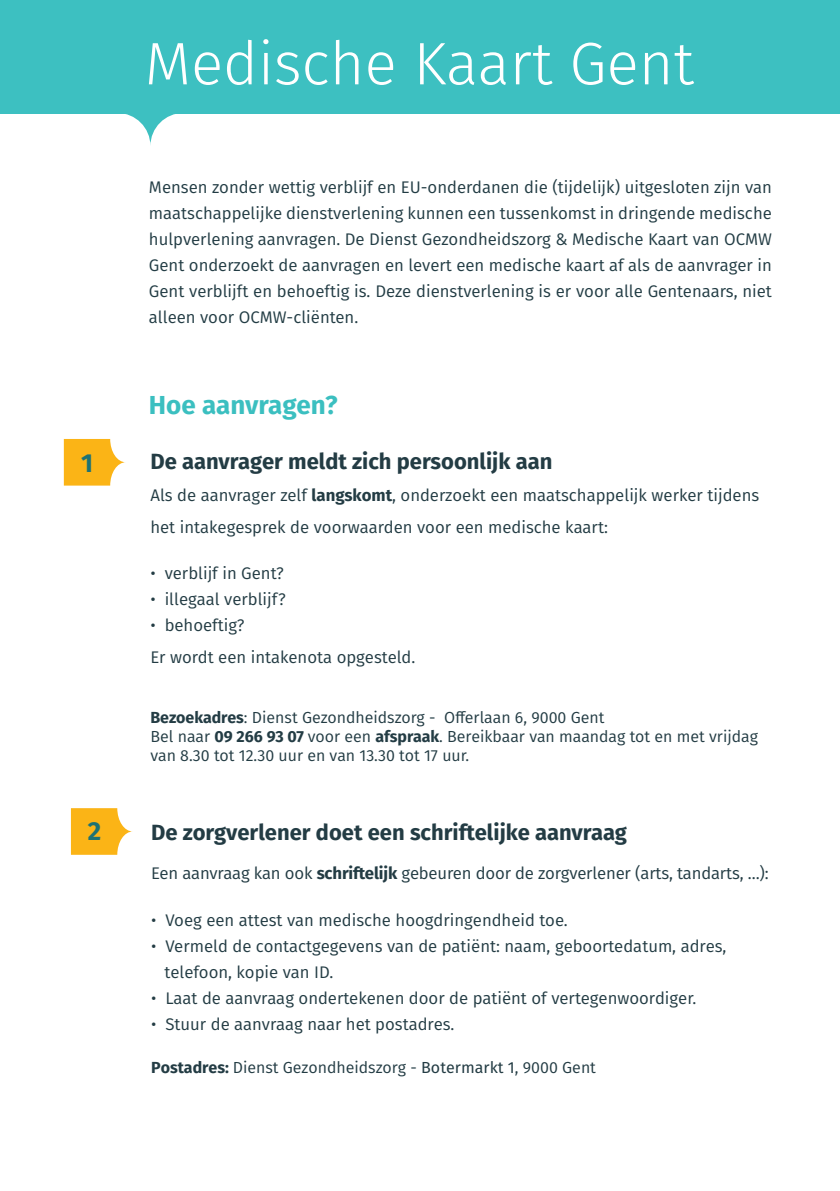
<style>
.page{position:relative;width:840px;height:1191px;background:#fff}
.page>*{position:absolute;margin:0;border:0;box-sizing:border-box;transform-origin:0 0}
.t1{font:300 60px "Fira Sans";color:#fff}
.t2{font:700 26px "Fira Sans";color:#3bbfc0}
.t3{font:700 26px "Fira Sans";color:#1d7274}
.t4{font:700 22px "Fira Sans";color:#233c44}
.t5{font:16.8px/32px "Fira Sans";color:#233c44}
.t6{font:16.8px/26px "Fira Sans";color:#223c44;text-align:justify}
.t7{font:16px/19.2px "Fira Sans";color:#233c44}
.s1{font-weight:700}
.s2{font-style:inherit}
</style>
<div class="page">
<div style="left:0;top:0;width:839px;height:114px;background:#3dc0c1"></div>
<svg style="left:125px;top:114px;width:50px;height:31px"></svg>
<svg style="left:64px;top:439px;width:61px;height:46px"></svg>
<svg style="left:71px;top:808px;width:61px;height:46px"></svg>
<p class="t3" style="left:81px;top:441px;width:14px">1</p>
<p class="t3" style="left:88px;top:808px;width:15px">2</p>
<p class="t1" style="left:145px;top:21px;width:550px">Medische Kaart Gent</p>
<p class="t6" style="left:149px;top:174px;width:624px">Mensen zonder wettig verblijf en EU-onderdanen die (tijdelijk) uitgesloten zijn van maatschappelijke dienstverlening kunnen een tussenkomst in dringende medische hulpverlening aanvragen. De Dienst Gezondheidszorg &amp; Medische Kaart van OCMW Gent onderzoekt de aanvragen en levert een medische kaart af als de aanvrager in Gent verblijft en behoeftig is. Deze dienstverlening is er voor alle Gentenaars, niet alleen voor OCMW-cliënten.</p>
<p class="t2" style="left:149px;top:383px;width:190px">Hoe aanvragen?</p>
<p class="t4" style="left:150px;top:443px;width:403px">De aanvrager meldt zich persoonlijk aan</p>
<p class="t5" style="left:150px;top:479px;width:610px">Als de aanvrager zelf <span class="s1">langskomt</span>, onderzoekt een maatschappelijk werker tijdens het intakegesprek de voorwaarden voor een medische kaart:</p>
<p class="t5" style="left:150px;top:557px;width:135px">• verblijf in Gent?</p>
<p class="t5" style="left:150px;top:583px;width:137px">• illegaal verblijf?</p>
<p class="t5" style="left:150px;top:609px;width:95px">• behoeftig?</p>
<p class="t5" style="left:150px;top:641px;width:266px">Er wordt een intakenota opgesteld.</p>
<p class="t7" style="left:150px;top:707px;width:455px"><span class="s1">Bezoekadres</span>: Dienst Gezondheidszorg - Offerlaan 6, 9000 Gent</p>
<p class="t7" style="left:150px;top:726px;width:609px">Bel naar <span class="s1">09 266 93 07</span> voor een <span class="s1">afspraak</span>. Bereikbaar van maandag tot en met vrijdag van 8.30 tot 12.30 uur en van 13.30 tot 17 uur.</p>
<p class="t4" style="left:151px;top:814px;width:477px">De zorgverlener doet een schriftelijke aanvraag</p>
<p class="t5" style="left:151px;top:857px;width:618px">Een aanvraag kan ook <span class="s1">schriftelijk</span> gebeuren door de zorgverlener (arts, tandarts, …):</p>
<p class="t5" style="left:151px;top:903px;width:418px">• Voeg een attest van medische hoogdringendheid toe.</p>
<p class="t5" style="left:151px;top:929px;width:576px">• Vermeld de contactgegevens van de patiënt: naam, geboortedatum, adres,</p>
<p class="t5" style="left:164px;top:955px;width:170px">telefoon, kopie van ID.</p>
<p class="t5" style="left:151px;top:981px;width:546px">• Laat de aanvraag ondertekenen door de patiënt of vertegenwoordiger.</p>
<p class="t5" style="left:151px;top:1007px;width:305px">• Stuur de aanvraag naar het postadres.</p>
<p class="t7" style="left:151px;top:1057px;width:446px"><span class="s1">Postadres:</span> Dienst Gezondheidszorg - <span class="s2">Botermarkt 1</span>, 9000 Gent</p>
</div>
